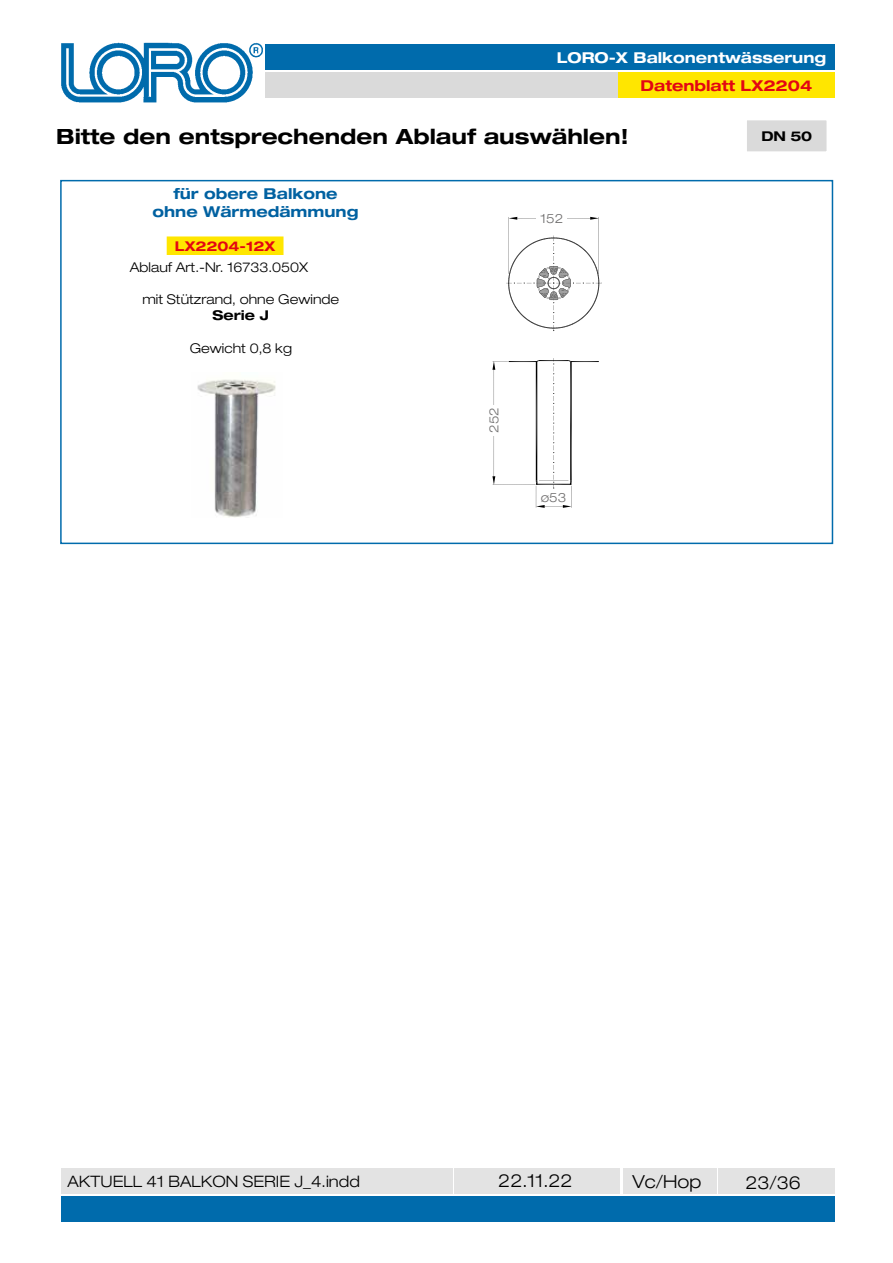
<style>
.page{position:relative;width:893px;height:1263px;background:#fff}
.page>*{position:absolute;margin:0;border:0;box-sizing:border-box;transform-origin:0 0}
.t1{font:700 expanded 21px "Helvetica Neue LT Std";color:#000}
.t2{font:300 expanded 18px "Helvetica Neue LT Std";color:#000}
.t3{font:300 expanded 15.75px "Helvetica Neue LT Std";color:#000}
.t4{font:700 expanded 15px/18px "Helvetica Neue LT Std";color:#0061a1;text-align:center}
.t5{font:700 expanded 15px "Helvetica Neue LT Std";color:#fff}
.t6{font:700 expanded 15px "Helvetica Neue LT Std";color:#e30613}
.t7{font:300 expanded 13.5px "Helvetica Neue LT Std";color:#000}
.t8{font:700 expanded 13.5px "Helvetica Neue LT Std";color:#000}
.t9{font:700 expanded 13.5px "Helvetica Neue LT Std";color:#e30613}
.t10{font:300 expanded 12.75px "Helvetica Neue LT Std";color:#706f6f}
</style>
<div class="page">
<div style="left:266px;top:72px;width:569px;height:26px;background:#dadada"></div>
<div style="left:61px;top:1196px;width:774px;height:26px;background:#006bac"></div>
<div style="left:61px;top:1168px;width:391px;height:25px;background:#e3e3e3"></div>
<div style="left:454px;top:1168px;width:166px;height:25px;background:#e3e3e3"></div>
<div style="left:623px;top:1168px;width:93px;height:25px;background:#e3e3e3"></div>
<div style="left:719px;top:1168px;width:116px;height:25px;background:#e3e3e3"></div>
<img style="left:61px;top:42px;width:202px;height:61px">
<div style="left:266px;top:45px;width:569px;height:25px;background:#006bac"></div>
<div style="left:618px;top:73px;width:217px;height:25px;background:#ffe600"></div>
<div style="left:60px;top:180px;width:773px;height:364px;background:#fff;border:2px solid #006bac"></div>
<div style="left:746px;top:120px;width:81px;height:32px;background:#dadada"></div>
<div style="left:745px;top:119px;width:83px;height:34px;border:2px solid #fff"></div>
<div style="left:167px;top:237px;width:116px;height:17px;background:#ffe600"></div>
<div style="left:167px;top:236px;width:117px;height:19px;border:2px solid #ffe600"></div>
<img style="left:197px;top:379px;width:79px;height:139px">
<hr style="left:517px;top:218px;width:73px;height:1px;background:#000">
<svg style="left:510px;top:217px;width:7px;height:3px"></svg>
<hr style="left:509px;top:217px;width:1px;height:57px;background:#000">
<svg style="left:590px;top:217px;width:9px;height:3px"></svg>
<hr style="left:599px;top:217px;width:1px;height:57px;background:#000">
<svg style="left:492px;top:358px;width:107px;height:150px"></svg>
<svg style="left:506px;top:235px;width:95px;height:96px"></svg>
<div style="left:537px;top:213px;width:30px;height:17px;background:#fff"></div>
<div style="left:488px;top:405px;width:19px;height:30px;background:#fff"></div>
<p class="t5" style="left:557px;top:48px;width:271px">LORO-X Balkonentwässerung</p>
<p class="t6" style="left:641px;top:75px;width:173px">Datenblatt LX2204</p>
<h1 class="t1" style="left:56px;top:123px;width:574px">Bitte den entsprechenden Ablauf auswählen!</h1>
<p class="t8" style="left:761px;top:127px;width:52px">DN 50</p>
<p class="t4" style="left:152px;top:184px;width:207px">für obere Balkone ohne Wärmedämmung</p>
<p class="t9" style="left:175px;top:237px;width:102px">LX2204-12X</p>
<p class="t7" style="left:130px;top:258px;width:180px">Ablauf Art.-Nr. 16733.050X</p>
<p class="t7" style="left:142px;top:291px;width:198px">mit Stützrand, ohne Gewinde</p>
<p class="t8" style="left:212px;top:307px;width:58px">Serie J</p>
<p class="t7" style="left:190px;top:339px;width:104px">Gewicht 0,8 kg</p>
<p class="t10" style="left:541px;top:211px;width:24px">152</p>
<p class="t10" style="left:486px;top:433px;width:27px;rotate:-90deg">252</p>
<p class="t10" style="left:541px;top:489px;width:27px">ø53</p>
<p class="t3" style="left:67px;top:1171px;width:294px">AKTUELL 41 BALKON SERIE J_4.indd</p>
<h2 class="t2" style="left:498px;top:1170px;width:76px">22.11.22</h2>
<h2 class="t2" style="left:632px;top:1170px;width:71px">Vc/Hop</h2>
<h2 class="t2" style="left:745px;top:1171px;width:57px">23/36</h2>
</div>
